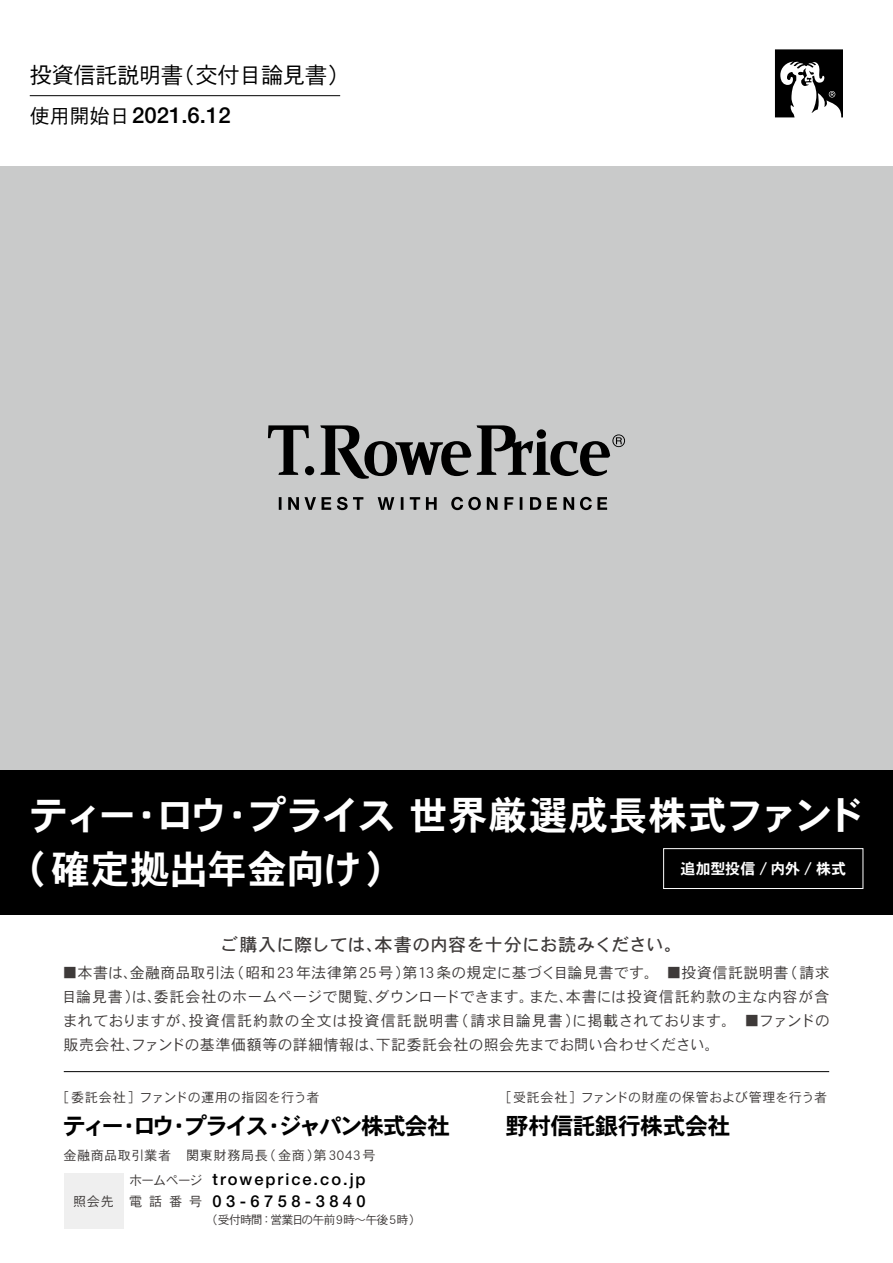
<style>
.page{position:relative;width:893px;height:1263px;background:#fff}
.page>*{position:absolute;margin:0;border:0;box-sizing:border-box;transform-origin:0 0}
.t1{font:39px/53.1px "DFHS Gothic W7 WINP RKSJ H";letter-spacing:-.005em;color:#fff}
.t2{font:23.1px "DFHS Gothic W7 WINP RKSJ H";letter-spacing:-.115em;color:#000}
.t3{font:23.1px "DFHS Gothic W7 WINP RKSJ H";letter-spacing:-.025em;color:#000}
.t4{font:22.5px "DFHS Gothic W3 WINP RKSJ H";letter-spacing:-.03em;color:#000}
.t5{font:500 22.2px "Helvetica Neue LT Std";color:#000}
.t6{font:18px "DFHS Gothic W5 WINP RKSJ H";letter-spacing:.005em;color:#3e3a39}
.t7{font:500 16.5px/21.3px "Helvetica Neue LT Std";letter-spacing:.12em;color:#000}
.t8{font:15px/24px "DFHS Gothic W3 WINP RKSJ H";letter-spacing:.01em;color:#3e3a39;text-align:justify}
.t9{font:15px "DFHS Gothic W7 WINP RKSJ H";letter-spacing:-.005em;color:#fff}
.t10{font:13.2px "DFHS Gothic W3 WINP RKSJ H";letter-spacing:.015em;color:#3e3a39}
.t11{font:13.2px "DFHS Gothic W3 WINP RKSJ H";letter-spacing:.05em;color:#3e3a39}
.t12{font:13.2px/21.3px "DFHS Gothic W3 WINP RKSJ H";letter-spacing:-.075em;color:#3e3a39}
.t13{font:12px "DFHS Gothic W3 WINP RKSJ H";letter-spacing:-.085em;color:#3e3a39}
.s1{font-family:"DFHS Gothic W3 WINP RKSJ H";font-weight:400;font-size:19.95px}
</style>
<div class="page">
<div style="left:0;top:166px;width:893px;height:604px;background:#c9caca"></div>
<div style="left:0;top:770px;width:893px;height:144px;background:#000"></div>
<svg style="left:775px;top:49px;width:68px;height:68px"></svg>
<div style="left:663px;top:848px;width:200px;height:41px;border:1px solid #fff"></div>
<div style="left:64px;top:1174px;width:59px;height:55px;background:#efefef"></div>
<hr style="left:64px;top:1071px;width:765px;height:1px;background:#000">
<svg style="left:279px;top:497px;width:328px;height:13px"></svg>
<svg style="left:268px;top:425px;width:357px;height:54px"></svg>
<hr style="left:30px;top:95px;width:310px;height:1px;background:#000">
<h3 class="t4" style="left:30px;top:64px;width:323px">投資信託説明書（交付目論見書）</h3>
<h3 class="t5" style="left:30px;top:101px;width:202px"><span class="s1">使用開始日</span>2021.6.12</h3>
<h1 class="t1" style="left:6px;top:789px;width:860px;text-indent:23px">ティー・ロウ・プライス 世界厳選成長株式ファンド（確定拠出年金向け）</h1>
<p class="t9" style="left:680px;top:861px;width:167px">追加型投信 / 内外 / 株式</p>
<p class="t6" style="left:220px;top:935px;width:464px">ご購入に際しては、本書の内容を十分にお読みください。</p>
<p class="t8" style="left:62px;top:961px;width:770px">■本書は、金融商品取引法（昭和23年法律第25号）第13条の規定に基づく目論見書です。　■投資信託説明書（請求目論見書）は、委託会社のホームページで閲覧、ダウンロードできます。また、本書には投資信託約款の主な内容が含まれておりますが、投資信託約款の全文は投資信託説明書（請求目論見書）に掲載されております。　■ファンドの販売会社、ファンドの基準価額等の詳細情報は、下記委託会社の照会先までお問い合わせください。</p>
<p class="t10" style="left:56px;top:1091px;width:266px">［委託会社］ファンドの運用の指図を行う者</p>
<p class="t10" style="left:498px;top:1091px;width:331px">［受託会社］ファンドの財産の保管および管理を行う者</p>
<h2 class="t2" style="left:63px;top:1114px;width:389px">ティー・ロウ・プライス・ジャパン株式会社</h2>
<h2 class="t3" style="left:506px;top:1114px;width:227px">野村信託銀行株式会社</h2>
<p class="t7" style="left:213px;top:1168px;width:155px">troweprice.co.jp<br>03-6758-3840</p>
<p class="t11" style="left:63px;top:1148px;width:314px">金融商品取引業者　関東財務局長（金商）第3043 号</p>
<p class="t12" style="left:129px;top:1169px;width:75px">ホームページ電話番号</p>
<p class="t10" style="left:73px;top:1195px;width:42px">照会先</p>
<p class="t13" style="left:205px;top:1214px;width:218px">（受付時間：営業日の午前9時～午後5時）</p>
</div>
